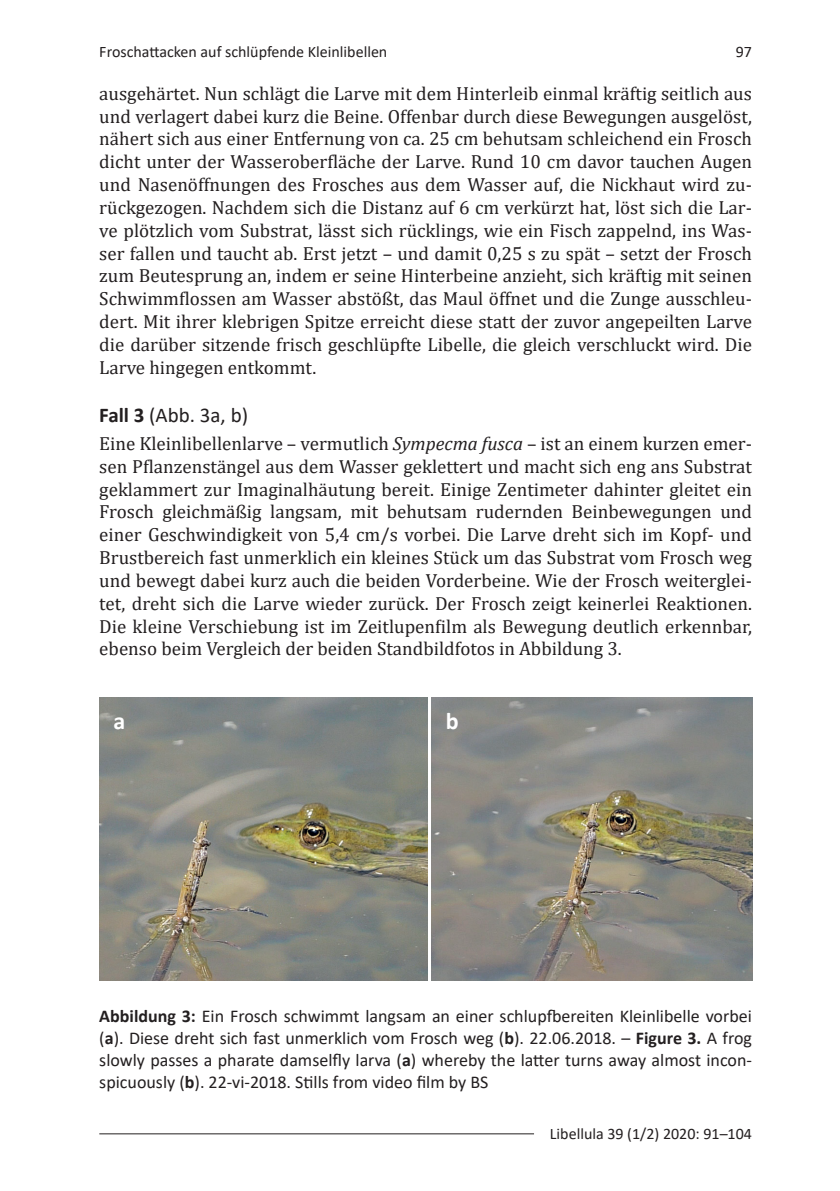
<style>
.page{position:relative;width:840px;height:1191px;background:#fff}
.page>*{position:absolute;margin:0;border:0;box-sizing:border-box;transform-origin:0 0}
.Tables_Figures{font:700 24px "Calibri";color:#fff}
.Überschrift_2{font:21px "Calibri";color:#231f20}
.Fließtext{font:19px/22.8px "Cambria";color:#231f20;text-align:justify}
.Tables_Figures-2{font:18px/22px "Calibri";color:#231f20;text-align:justify}
.t1{font:16px "Calibri";color:#231f20}
.s1{font-weight:700}
.s2{font-style:italic}
</style>
<div class="page">
<hr style="left:99px;top:1133px;width:434px;height:1px;background:#231f20">
<img style="left:99px;top:697px;width:328px;height:283px">
<img style="left:431px;top:697px;width:320px;height:283px">
<p class="t1" style="left:99px;top:41px;width:289px">Froschattacken auf schlüpfende Kleinlibellen</p>
<p class="t1" style="left:735px;top:41px;width:18px">97</p>
<p class="Fließtext" style="left:99px;top:82px;width:653px">ausgehärtet. Nun schlägt die Larve mit dem Hinterleib einmal kräftig seitlich aus und verlagert dabei kurz die Beine. Offenbar durch diese Bewegungen ausgelöst, nähert sich aus einer Entfernung von ca. 25 cm behutsam schleichend ein Frosch dicht unter der Wasseroberfläche der Larve. Rund 10 cm davor tauchen Augen und Nasenöffnungen des Frosches aus dem Wasser auf, die Nickhaut wird zu&shy;rückgezogen. Nachdem sich die Distanz auf 6 cm verkürzt hat, löst sich die Lar&shy;ve plötzlich vom Substrat, lässt sich rücklings, wie ein Fisch zappelnd, ins Was&shy;ser fallen und taucht ab. Erst jetzt – und damit 0,25 s zu spät – setzt der Frosch zum Beutesprung an, indem er seine Hinterbeine anzieht, sich kräftig mit seinen Schwimmflossen am Wasser abstößt, das Maul öffnet und die Zunge ausschleu&shy;dert. Mit ihrer klebrigen Spitze erreicht diese statt der zuvor angepeilten Larve die darüber sitzende frisch geschlüpfte Libelle, die gleich verschluckt wird. Die Larve hingegen entkommt.</p>
<p class="Überschrift_2" style="left:99px;top:400px;width:150px"><span class="s1">Fall 3</span> (Abb. 3a, b)</p>
<p class="Fließtext" style="left:99px;top:432px;width:653px">Eine Kleinlibellenlarve – vermutlich <span class="s2">Sympecma fusca</span> – ist an einem kurzen emer&shy;sen Pflanzenstängel aus dem Wasser geklettert und macht sich eng ans Substrat geklammert zur Imaginalhäutung bereit. Einige Zentimeter dahinter gleitet ein Frosch gleichmäßig langsam, mit behutsam rudernden Beinbewegungen und einer Geschwindigkeit von 5,4 cm/s vorbei. Die Larve dreht sich im Kopf- und Brustbereich fast unmerklich ein kleines Stück um das Substrat vom Frosch weg und bewegt dabei kurz auch die beiden Vorderbeine. Wie der Frosch weiterglei&shy;tet, dreht sich die Larve wieder zurück. Der Frosch zeigt keinerlei Reaktionen.<br>Die kleine Verschiebung ist im Zeitlupenfilm als Bewegung deutlich erkennbar, ebenso beim Vergleich der beiden Standbildfotos in Abbildung 3.</p>
<p class="Tables_Figures" style="left:113px;top:704px;width:13px">a</p>
<p class="Tables_Figures" style="left:445px;top:704px;width:14px">b</p>
<p class="Tables_Figures-2" style="left:99px;top:1004px;width:653px"><span class="s1">Abbildung 3:</span> Ein Frosch schwimmt langsam an einer schlupfbereiten Kleinlibelle vorbei (<span class="s1">a</span>). Diese dreht sich fast unmerklich vom Frosch weg (<span class="s1">b</span>). 22.06.2018. – <span class="s1">Figure 3.</span> A frog slowly passes a pharate damselfly larva (<span class="s1">a</span>) whereby the latter turns away almost incon&shy;spicuously (<span class="s1">b</span>). 22-vi-2018. Stills from video film by BS</p>
<p class="t1" style="left:549px;top:1122px;width:203px">Libellula 39 (1/2) 2020: 91–104</p>
</div>
